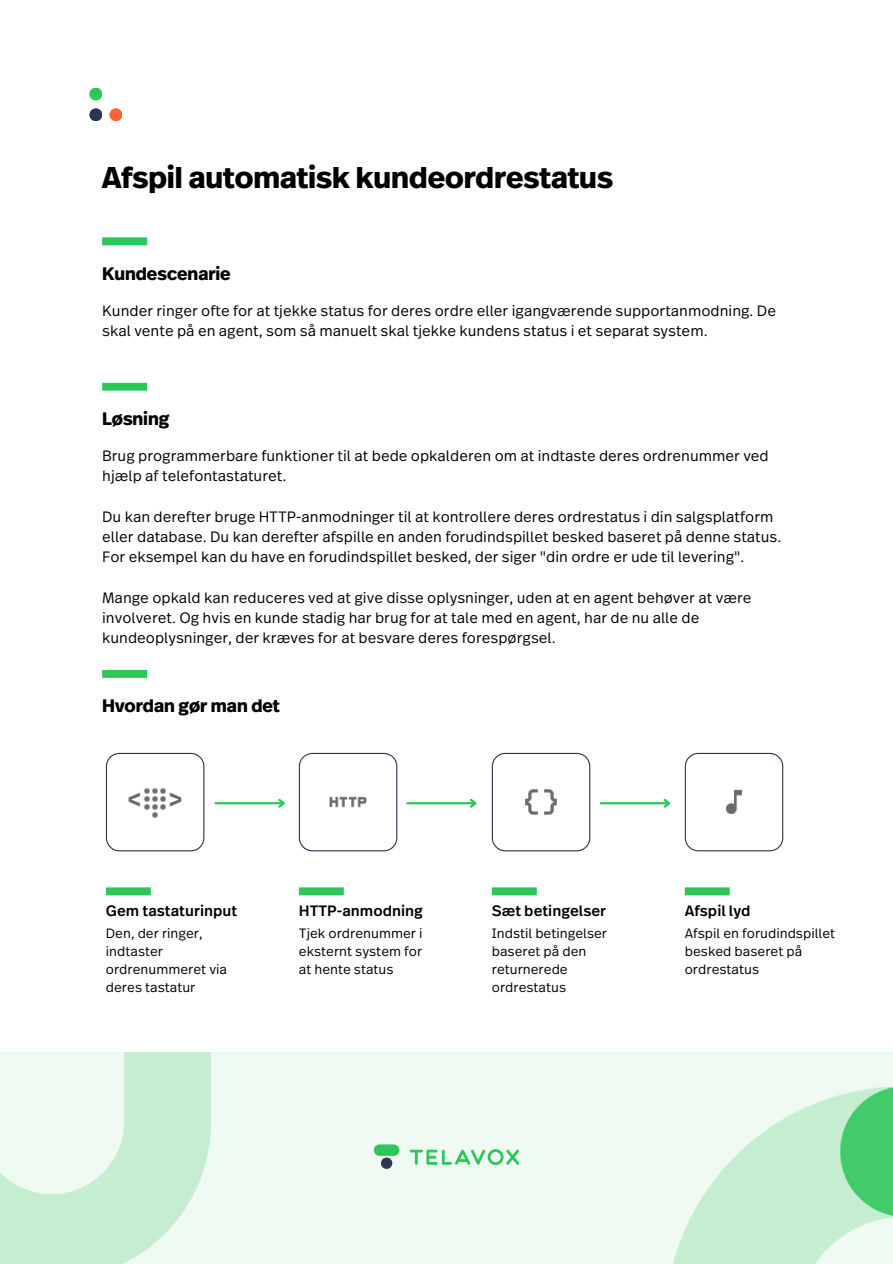
<style>
.page{position:relative;width:893px;height:1264px;background:#fff}
.page>*{position:absolute;margin:0;border:0;box-sizing:border-box;transform-origin:0 0}
.t1{font:700 30px "Real Head Pro";color:#000}
.t2{font:500 29.1px "Real Text Pro";color:#6b6b6b}
.t3{font:700 18px "Real Head Pro";color:#000}
.t4{font:300 15px/20.2px "Real Text Pro";color:#000}
.t5{font:500 15px "Real Text Pro";color:#000}
.t6{font:300 13.5px/18px "Real Text Pro";color:#000}
</style>
<div class="page">
<div style="left:89px;top:108px;width:13px;height:13px;background:#2c3551;border-radius:50%"></div>
<div style="left:109px;top:108px;width:13px;height:13px;background:#fd6234;border-radius:50%"></div>
<div style="left:89px;top:88px;width:13px;height:13px;background:#2dc659;border-radius:50%"></div>
<div style="left:102px;top:237px;width:45px;height:8px;background:#2dc659"></div>
<div style="left:102px;top:383px;width:45px;height:7px;background:#2dc659"></div>
<div style="left:0;top:1052px;width:892px;height:211px;background:#effbf2"></div>
<img style="left:0;top:1052px;width:210px;height:211px">
<img style="left:673px;top:1086px;width:219px;height:177px">
<svg style="left:410px;top:1149px;width:109px;height:15px"></svg>
<div style="left:381px;top:1157px;width:11px;height:11px;background:#2c3551;border-radius:50%"></div>
<div style="left:374px;top:1144px;width:25px;height:11px;background:#2dc659;border-radius:6px"></div>
<div style="left:102px;top:670px;width:45px;height:8px;background:#2dc659"></div>
<div style="left:106px;top:887px;width:45px;height:8px;background:#2dc659"></div>
<div style="left:492px;top:887px;width:44px;height:8px;background:#2dc659"></div>
<div style="left:299px;top:887px;width:45px;height:8px;background:#2dc659"></div>
<div style="left:684px;top:887px;width:45px;height:8px;background:#2dc659"></div>
<svg style="left:492px;top:753px;width:98px;height:98px"></svg>
<img style="left:522px;top:783px;width:37px;height:37px">
<svg style="left:299px;top:753px;width:98px;height:98px"></svg>
<img style="left:328px;top:782px;width:40px;height:40px">
<svg style="left:106px;top:753px;width:98px;height:98px"></svg>
<img style="left:140px;top:788px;width:31px;height:30px">
<hr style="left:215px;top:802px;width:69px;height:2px;background:#2dc659">
<svg style="left:276px;top:798px;width:9px;height:10px"></svg>
<hr style="left:406px;top:802px;width:69px;height:2px;background:#2dc659">
<svg style="left:468px;top:798px;width:9px;height:10px"></svg>
<hr style="left:600px;top:802px;width:69px;height:2px;background:#2dc659">
<svg style="left:661px;top:798px;width:10px;height:10px"></svg>
<svg style="left:684px;top:753px;width:99px;height:98px"></svg>
<img style="left:718px;top:787px;width:31px;height:30px">
<p class="t1" style="left:102px;top:155px;width:512px">Afspil automatisk kundeordrestatus</p>
<p class="t3" style="left:102px;top:260px;width:130px">Kundescenarie</p>
<p class="t4" style="left:102px;top:301px;width:675px">Kunder ringer ofte for at tjekke status for deres ordre eller igangværende supportanmodning. De skal vente på en agent, som så manuelt skal tjekke kundens status i et separat system.</p>
<p class="t3" style="left:102px;top:405px;width:69px">Løsning</p>
<p class="t4" style="left:102px;top:446px;width:668px">Brug programmerbare funktioner til at bede opkalderen om at indtaste deres ordrenummer ved hjælp af telefontastaturet.</p>
<p class="t4" style="left:102px;top:507px;width:680px">Du kan derefter bruge HTTP-anmodninger til at kontrollere deres ordrestatus i din salgsplatform eller database. Du kan derefter afspille en anden forudindspillet besked baseret på denne status.<br>For eksempel kan du have en forudindspillet besked, der siger "din ordre er ude til levering".</p>
<p class="t4" style="left:102px;top:588px;width:650px">Mange opkald kan reduceres ved at give disse oplysninger, uden at en agent behøver at være involveret. Og hvis en kunde stadig har brug for at tale med en agent, har de nu alle de kundeoplysninger, der kræves for at besvare deres forespørgsel.</p>
<p class="t3" style="left:102px;top:692px;width:179px">Hvordan gør man det</p>
<p class="t2" style="left:126px;top:784px;width:59px">&lt; &gt;</p>
<p class="t5" style="left:106px;top:904px;width:133px">Gem tastaturinput</p>
<p class="t6" style="left:106px;top:924px;width:123px">Den, der ringer, indtaster ordrenummeret via deres tastatur</p>
<p class="t5" style="left:299px;top:904px;width:126px">HTTP-anmodning</p>
<p class="t6" style="left:299px;top:924px;width:125px;text-align:justify">Tjek ordrenummer i eksternt system for at hente status</p>
<p class="t5" style="left:492px;top:904px;width:116px">Sæt betingelser</p>
<p class="t6" style="left:492px;top:924px;width:117px">Indstil betingelser baseret på den returnerede ordrestatus</p>
<p class="t5" style="left:684px;top:904px;width:67px">Afspil lyd</p>
<p class="t6" style="left:684px;top:924px;width:152px">Afspil en forudindspillet besked baseret på ordrestatus</p>
</div>
